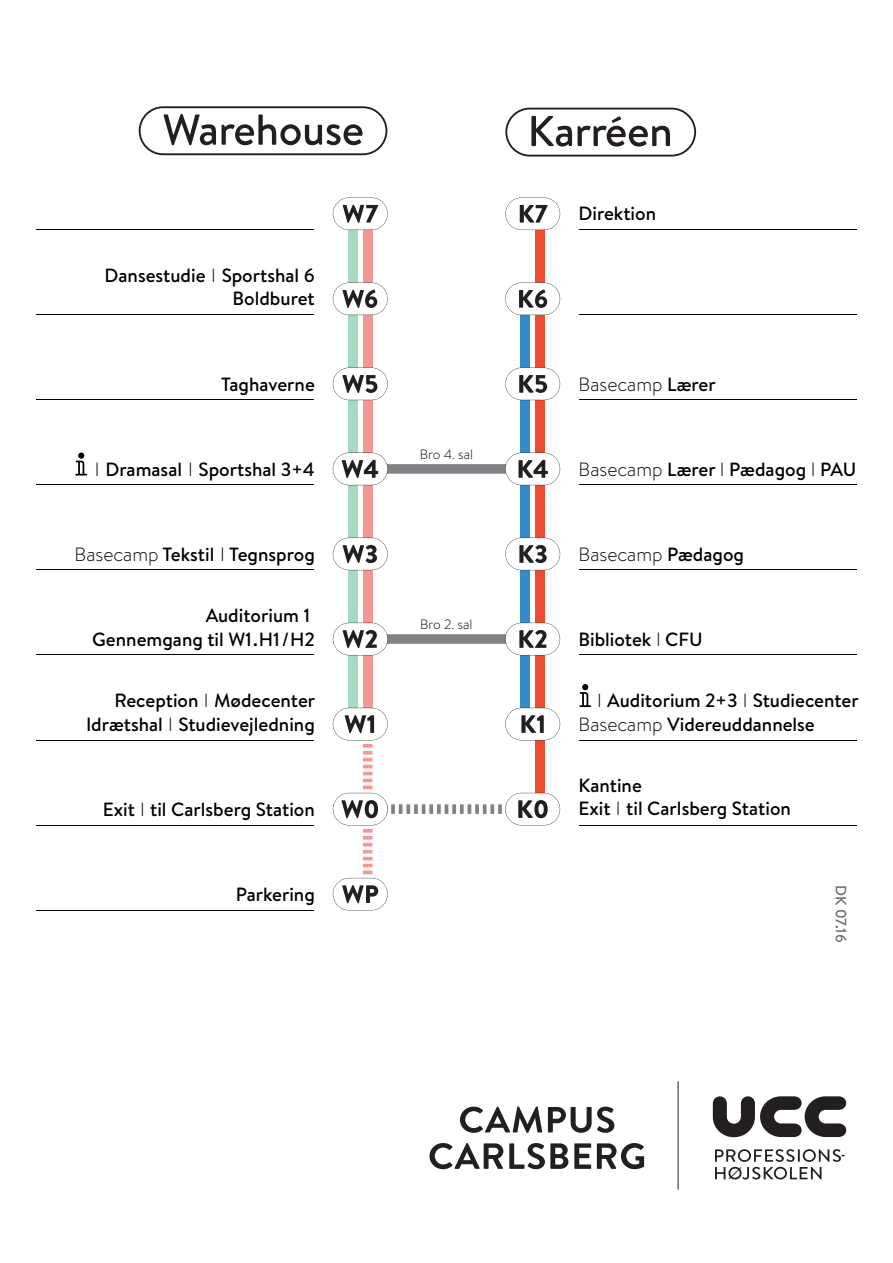
<style>
.page{position:relative;width:893px;height:1263px;background:#fff}
.page>*{position:absolute;margin:0;border:0;box-sizing:border-box;transform-origin:0 0}
.t1{font:500 19.2px/23.5px "Brandon Text";color:#000;text-align:right}
.t2{font:300 19.2px "Brandon Text";color:#000}
.t3{font:500 15px "Brandon Text";color:#6c6d70}
.t4{font:300 13.5px "Brandon Text";letter-spacing:-.005em;color:#000}
.s1{font-weight:300}
.s2{font-weight:500}
</style>
<div class="page">
<div style="left:348px;top:221px;width:10px;height:504px;background:#a7d8c0"></div>
<div style="left:363px;top:221px;width:9px;height:504px;background:#f59795"></div>
<div style="left:373px;top:464px;width:147px;height:10px;background:#808285;border-radius:5px"></div>
<div style="left:373px;top:634px;width:147px;height:10px;background:#808285;border-radius:5px"></div>
<svg style="left:391px;top:804px;width:4px;height:10px"></svg>
<svg style="left:399px;top:804px;width:4px;height:10px"></svg>
<svg style="left:406px;top:804px;width:4px;height:10px"></svg>
<svg style="left:414px;top:804px;width:4px;height:10px"></svg>
<svg style="left:422px;top:804px;width:3px;height:10px"></svg>
<svg style="left:429px;top:804px;width:4px;height:10px"></svg>
<svg style="left:437px;top:804px;width:4px;height:10px"></svg>
<svg style="left:445px;top:804px;width:3px;height:10px"></svg>
<svg style="left:452px;top:804px;width:4px;height:10px"></svg>
<svg style="left:460px;top:804px;width:4px;height:10px"></svg>
<svg style="left:468px;top:804px;width:3px;height:10px"></svg>
<svg style="left:475px;top:804px;width:4px;height:10px"></svg>
<svg style="left:483px;top:804px;width:4px;height:10px"></svg>
<svg style="left:490px;top:804px;width:4px;height:10px"></svg>
<svg style="left:498px;top:804px;width:4px;height:10px"></svg>
<div style="left:535px;top:221px;width:10px;height:575px;background:#ef4d2f"></div>
<div style="left:520px;top:306px;width:10px;height:425px;background:#348bcb"></div>
<hr style="left:37px;top:229px;width:277px;height:1px;background:#000">
<hr style="left:579px;top:229px;width:277px;height:1px;background:#000">
<hr style="left:37px;top:314px;width:277px;height:1px;background:#000">
<hr style="left:579px;top:314px;width:277px;height:1px;background:#000">
<hr style="left:37px;top:399px;width:277px;height:1px;background:#000">
<hr style="left:579px;top:399px;width:277px;height:1px;background:#000">
<hr style="left:37px;top:484px;width:277px;height:1px;background:#000">
<hr style="left:579px;top:484px;width:277px;height:1px;background:#000">
<hr style="left:37px;top:570px;width:277px;height:1px;background:#000">
<hr style="left:579px;top:570px;width:277px;height:1px;background:#000">
<hr style="left:37px;top:655px;width:277px;height:1px;background:#000">
<hr style="left:579px;top:655px;width:277px;height:1px;background:#000">
<hr style="left:37px;top:740px;width:277px;height:1px;background:#000">
<hr style="left:579px;top:740px;width:277px;height:1px;background:#000">
<hr style="left:37px;top:825px;width:277px;height:1px;background:#000">
<hr style="left:579px;top:825px;width:277px;height:1px;background:#000">
<hr style="left:37px;top:910px;width:277px;height:1px;background:#000">
<svg style="left:333px;top:197px;width:55px;height:33px"></svg>
<svg style="left:505px;top:197px;width:55px;height:33px"></svg>
<svg style="left:333px;top:283px;width:55px;height:32px"></svg>
<svg style="left:505px;top:283px;width:55px;height:32px"></svg>
<svg style="left:333px;top:368px;width:55px;height:32px"></svg>
<svg style="left:505px;top:368px;width:55px;height:32px"></svg>
<svg style="left:333px;top:453px;width:55px;height:32px"></svg>
<svg style="left:333px;top:538px;width:55px;height:32px"></svg>
<svg style="left:505px;top:538px;width:55px;height:32px"></svg>
<svg style="left:333px;top:623px;width:55px;height:32px"></svg>
<svg style="left:505px;top:623px;width:55px;height:32px"></svg>
<svg style="left:505px;top:708px;width:55px;height:32px"></svg>
<svg style="left:505px;top:793px;width:55px;height:32px"></svg>
<svg style="left:333px;top:708px;width:55px;height:202px"></svg>
<svg style="left:505px;top:453px;width:55px;height:32px"></svg>
<svg style="left:139px;top:106px;width:248px;height:49px"></svg>
<svg style="left:505px;top:108px;width:191px;height:49px"></svg>
<svg style="left:75px;top:452px;width:12px;height:23px"></svg>
<svg style="left:579px;top:684px;width:12px;height:23px"></svg>
<svg style="left:713px;top:1096px;width:133px;height:41px"></svg>
<svg style="left:715px;top:1149px;width:129px;height:30px"></svg>
<svg style="left:429px;top:1143px;width:215px;height:26px"></svg>
<svg style="left:460px;top:1106px;width:154px;height:27px"></svg>
<hr style="left:678px;top:1081px;width:1px;height:109px;background:#231f20">
<p class="t1" style="left:105px;top:263px;width:212px">Dansestudie <span class="s1">I</span> Sportshal 6<br>Boldburet</p>
<p class="t1" style="left:221px;top:372px;width:95px">Taghaverne</p>
<p class="t1" style="left:95px;top:457px;width:222px"><span class="s1">I</span> Dramasal <span class="s1">I</span> Sportshal 3+4</p>
<p class="t1" style="left:75px;top:542px;width:242px"><span class="s1">Basecamp</span> Tekstil <span class="s1">I</span> Tegnsprog</p>
<p class="t1" style="left:92px;top:603px;width:224px">Auditorium 1<br>Gennemgang til W1.H1/H2</p>
<p class="t1" style="left:86px;top:688px;width:231px">Reception <span class="s1">I</span> Mødecenter<br>Idrætshal <span class="s1">I</span> Studievejledning</p>
<p class="t1" style="left:103px;top:797px;width:214px">Exit <span class="s1">I</span> til Carlsberg Station</p>
<p class="t1" style="left:236px;top:882px;width:81px">Parkering</p>
<p class="t4" style="left:420px;top:445px;width:55px">Bro 4. sal</p>
<p class="t4" style="left:420px;top:615px;width:54px">Bro 2. sal</p>
<p class="t1" style="left:579px;top:202px;width:79px">Direktion</p>
<p class="t2" style="left:579px;top:371px;width:139px">Basecamp <span class="s2">Lærer</span></p>
<p class="t1" style="left:579px;top:457px;width:279px"><span class="s1">Basecamp</span> Lærer <span class="s1">I</span> Pædagog <span class="s1">I</span> PAU</p>
<p class="t2" style="left:579px;top:541px;width:167px">Basecamp <span class="s2">Pædagog</span></p>
<p class="t1" style="left:579px;top:627px;width:126px">Bibliotek <span class="s1">I</span> CFU</p>
<p class="t1" style="left:579px;top:688px;width:282px;text-align:left;text-indent:19px"><span class="s1">I</span> Auditorium 2+3 <span class="s1">I</span> Studiecenter<br><span class="s1">Basecamp</span> Videreuddannelse</p>
<p class="t1" style="left:579px;top:774px;width:214px;line-height:22.5px;text-align:left">Kantine<br>Exit <span class="s1">I</span> til Carlsberg Station</p>
<p class="t3" style="left:851px;top:885px;width:59px;rotate:90deg">DK 07.16</p>
</div>
